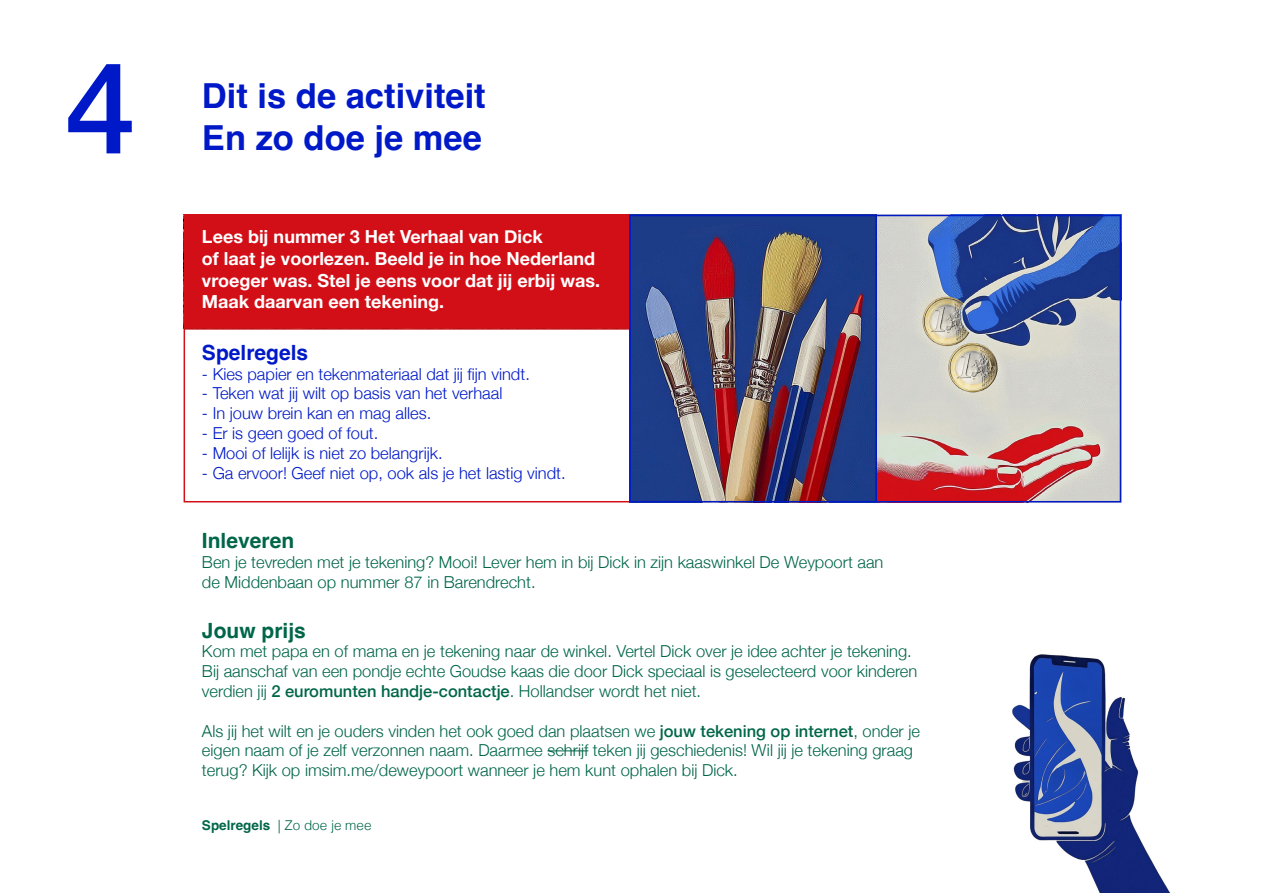
<style>
.page{position:relative;width:1263px;height:893px;background:#fff}
.page>*{position:absolute;margin:0;border:0;box-sizing:border-box;transform-origin:0 0}
.t1{font:500 127.5px "Helvetica Neue LT Pro";color:#0019c8}
.t2{font:700 34.5px "Helvetica";color:#0019c8}
.t3{font:700 21px "Helvetica";color:#006649}
.t4{font:700 21px "Helvetica";color:#0019c8}
.t5{font:700 18px "Helvetica Neue";color:#fff}
.t6{font:300 16.5px/19.8px "Helvetica Neue";color:#006649}
.t7{font:300 16.5px "Helvetica Neue";color:#0019c8}
.t8{font:300 13.5px "Helvetica";color:#006649}
.s1{font-weight:500}
.s2{font-weight:700}
</style>
<div class="page">
<div style="left:184px;top:215px;width:447px;height:113px;background:#d20f17"></div>
<div style="left:184px;top:328px;width:447px;height:174px;border:2px solid #d20f17"></div>
<hr style="left:547px;top:750px;width:41px;height:1px;background:#006649">
<img style="left:877px;top:218px;width:241px;height:281px">
<div style="left:874px;top:215px;width:247px;height:287px;border:2px solid #0019c8"></div>
<img style="left:632px;top:218px;width:242px;height:281px">
<div style="left:629px;top:215px;width:248px;height:287px;border:2px solid #0019c8"></div>
<img style="left:1012px;top:654px;width:158px;height:239px">
<p class="t1" style="left:65px;top:32px;width:72px">4</p>
<p class="t2" style="left:202px;top:75px;width:285px">Dit is de activiteit</p>
<p class="t2" style="left:202px;top:117px;width:281px">En zo doe je mee</p>
<p class="t5" style="left:202px;top:223px;width:342px">Lees bij nummer 3 Het Verhaal van Dick</p>
<p class="t5" style="left:202px;top:244px;width:394px">of laat je voorlezen. Beeld je in hoe Nederland</p>
<p class="t5" style="left:202px;top:266px;width:400px">vroeger was. Stel je eens voor dat jij erbij was.</p>
<p class="t5" style="left:202px;top:288px;width:244px">Maak daarvan een tekening.</p>
<p class="t4" style="left:202px;top:340px;width:108px">Spelregels</p>
<p class="t7" style="left:202px;top:360px;width:329px">- Kies papier en tekenmateriaal dat jij fijn vindt.</p>
<p class="t7" style="left:202px;top:380px;width:302px">- Teken wat jij wilt op basis van het verhaal</p>
<p class="t7" style="left:202px;top:400px;width:231px">- In jouw brein kan en mag alles.</p>
<p class="t7" style="left:202px;top:420px;width:178px">- Er is geen goed of fout.</p>
<p class="t7" style="left:202px;top:440px;width:242px">- Mooi of lelijk is niet zo belangrijk.</p>
<p class="t7" style="left:202px;top:459px;width:365px">- Ga ervoor! Geef niet op, ook als je het lastig vindt.</p>
<p class="t3" style="left:202px;top:528px;width:94px">Inleveren</p>
<p class="t6" style="left:202px;top:551px;width:683px">Ben je tevreden met je tekening? Mooi! Lever hem in bij Dick in zijn kaaswinkel De Weypoort aan</p>
<p class="t6" style="left:202px;top:571px;width:335px">de Middenbaan op nummer 87 in Barendrecht.</p>
<p class="t3" style="left:202px;top:617px;width:105px">Jouw prijs</p>
<p class="t6" style="left:202px;top:640px;width:717px">Kom met papa en of mama en je tekening naar de winkel. Vertel Dick over je idee achter je tekening.<br>Bij aanschaf van een pondje echte Goudse kaas die door Dick speciaal is geselecteerd voor kinderen verdien jij <span class="s1">2 euromunten handje-contactje</span>. Hollandser wordt het niet.</p>
<p class="t6" style="left:202px;top:720px;width:719px">Als jij het wilt en je ouders vinden het ook goed dan plaatsen we <span class="s1">jouw tekening op internet</span>, onder je eigen naam of je zelf verzonnen naam. Daarmee schrijf teken jij geschiedenis! Wil jij je tekening graag terug? Kijk op imsim.me/deweypoort wanneer je hem kunt ophalen bij Dick.</p>
<p class="t8" style="left:202px;top:814px;width:171px"><span class="s2">Spelregels</span> | Zo doe je mee</p>
</div>
